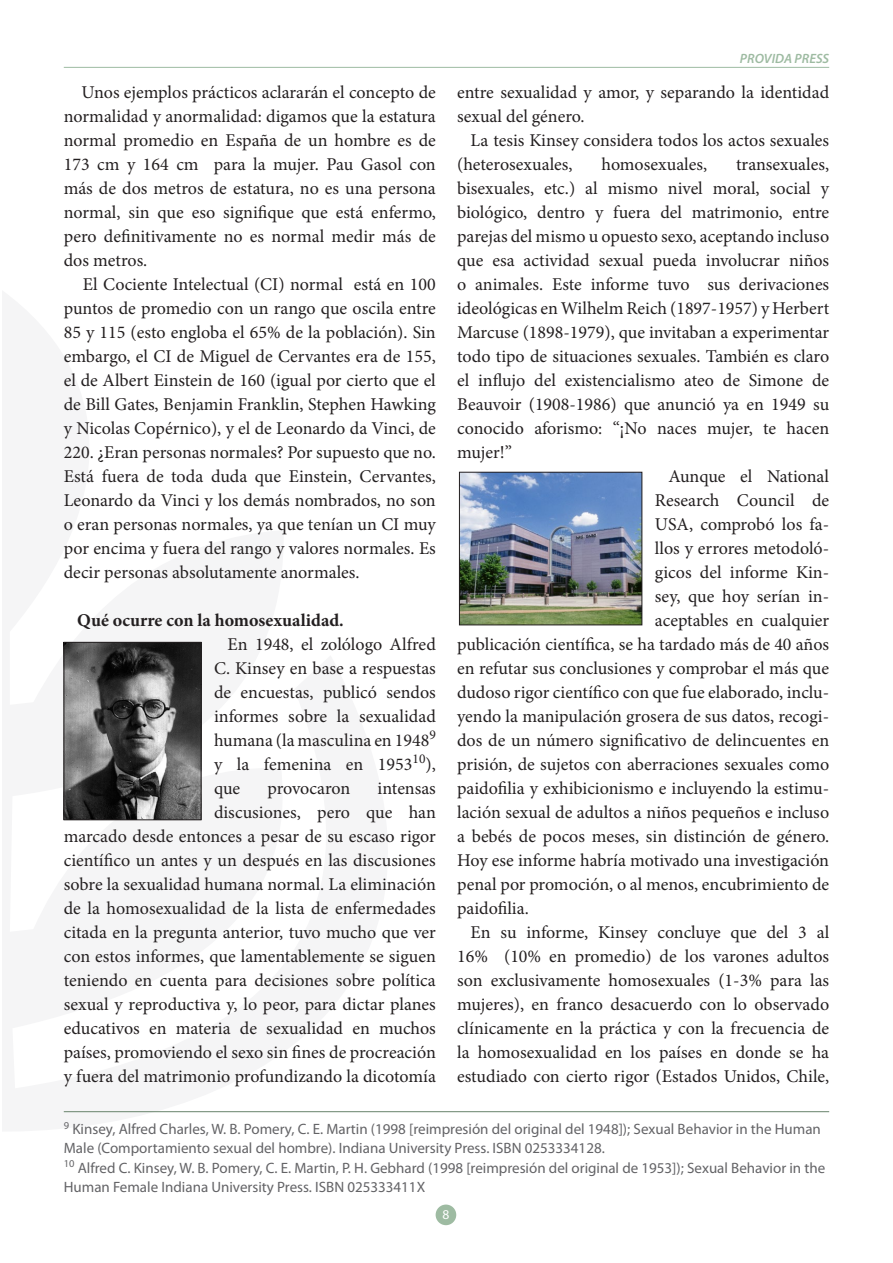
<style>
.page{position:relative;width:893px;height:1263px;background:#fff}
.page>*{position:absolute;margin:0;border:0;box-sizing:border-box;transform-origin:0 0}
.t1{font:18px/24px "Minion Pro";color:#231f20;text-align:justify}
.t2{font:700 18px "Minion Pro";color:#231f20}
.t3{font:15px/19.5px "Myriad Pro";color:#636366}
.t4{font:italic 600 13.5px "Myriad Pro";color:#9ebba2}
.t5{font:13.5px "Myriad Pro";color:#fff}
</style>
<div class="page">
<div style="left:436px;top:1204px;width:20px;height:21px;background:#9ebba2;border-radius:50%"></div>
<hr style="left:64px;top:67px;width:765px;height:1px;background:#9ebba2">
<img style="left:66px;top:644px;width:133px;height:174px">
<div style="left:64px;top:642px;width:137px;height:178px;border:1px solid #231f20"></div>
<hr style="left:64px;top:1111px;width:765px;height:1px;background:#68836b">
<img style="left:461px;top:474px;width:179px;height:149px">
<div style="left:459px;top:472px;width:183px;height:153px;border:1px solid #231f20"></div>
<p class="t4" style="left:740px;top:50px;width:91px">PROVIDA PRESS</p>
<p class="t1" style="left:64px;top:80px;width:374px;text-indent:18px">Unos ejemplos prácticos aclararán el concepto de normalidad y anormalidad: digamos que la estatura normal promedio en España de un hombre es de 173 cm y 164 cm para la mujer. Pau Gasol con más de dos metros de estatura, no es una persona normal, sin que eso signifique que está enfermo, pero definitivamente no es normal medir más de dos metros.</p>
<p class="t1" style="left:64px;top:272px;width:374px;text-indent:19px">El Cociente Intelectual (CI) normal está en 100 puntos de promedio con un rango que oscila entre 85 y 115 (esto engloba el 65% de la población). Sin embargo, el CI de Miguel de Cervantes era de 155, el de Albert Einstein de 160 (igual por cierto que el de Bill Gates, Benjamin Franklin, Stephen Hawking y Nicolas Copérnico), y el de Leonardo da Vinci, de 220. ¿Eran personas normales? Por supuesto que no.<br>Está fuera de toda duda que Einstein, Cervantes, Leonardo da Vinci y los demás nombrados, no son o eran personas normales, ya que tenían un CI muy por encima y fuera del rango y valores normales. Es decir personas absolutamente anormales.</p>
<p class="t2" style="left:77px;top:608px;width:268px">Qué ocurre con la homosexualidad.</p>
<p class="t1" style="left:214px;top:632px;width:223px;text-indent:14px">En 1948, el zolólogo Alfred C. Kinsey en base a respuestas de encuestas, publicó sendos informes sobre la sexualidad humana (la masculina en 1948<sup>9 </sup>y la femenina en 1953<sup>10</sup>), que</p>
<p class="t1" style="left:457px;top:80px;width:374px">entre sexualidad y amor, y separando la identidad sexual del género.</p>
<p class="t1" style="left:457px;top:128px;width:374px;text-indent:14px">La tesis Kinsey considera todos los actos sexuales (heterosexuales,</p>
<p class="t1" style="left:457px;top:152px;width:374px;text-indent:279px">transexuales, bisexuales, etc.) al mismo nivel moral, social y biológico, dentro y fuera del matrimonio, entre parejas del mismo u opuesto sexo, aceptando incluso que esa actividad sexual pueda involucrar niños o animales. Este informe tuvo sus derivaciones ideológicas en Wilhelm Reich (1897-1957) y Herbert Marcuse (1898-1979), que invitaban a experimentar todo tipo de situaciones sexuales. También es claro el influjo del existencialismo ateo de Simone de Beauvoir (1908-1986) que anunció ya en 1949 su conocido aforismo: “¡No naces mujer, te hacen mujer!”</p>
<p class="t1" style="left:668px;top:464px;width:162px">Aunque el National</p>
<p class="t1" style="left:655px;top:488px;width:176px">Research Council de</p>
<p class="t1" style="left:655px;top:512px;width:176px">USA, comprobó los fa-</p>
<p class="t1" style="left:655px;top:536px;width:176px">llos y errores metodoló-</p>
<p class="t1" style="left:655px;top:560px;width:176px">gicos del informe Kin-</p>
<p class="t1" style="left:655px;top:584px;width:176px">sey, que hoy serían in-</p>
<p class="t1" style="left:655px;top:608px;width:176px">aceptables en cualquier</p>
<p class="t1" style="left:457px;top:632px;width:374px">publicación científica, se ha tardado más de 40 años</p>
<p class="t1" style="left:457px;top:656px;width:373px">en refutar sus conclusiones y comprobar el más que</p>
<p class="t1" style="left:457px;top:680px;width:374px">dudoso rigor científico con que fue elaborado, inclu-</p>
<p class="t1" style="left:457px;top:704px;width:374px">yendo la manipulación grosera de sus datos, recogi-</p>
<p class="t1" style="left:457px;top:728px;width:374px">dos de un número significativo de delincuentes en</p>
<p class="t1" style="left:457px;top:752px;width:374px">prisión, de sujetos con aberraciones sexuales como</p>
<p class="t1" style="left:457px;top:776px;width:374px">paidofilia y exhibicionismo e incluyendo la estimu-</p>
<p class="t1" style="left:457px;top:800px;width:374px">lación sexual de adultos a niños pequeños e incluso</p>
<p class="t1" style="left:457px;top:824px;width:374px">a bebés de pocos meses, sin distinción de género.</p>
<p class="t1" style="left:457px;top:848px;width:374px">Hoy ese informe habría motivado una investigación</p>
<p class="t1" style="left:457px;top:872px;width:374px">penal por promoción, o al menos, encubrimiento de</p>
<p class="t1" style="left:457px;top:896px;width:73px">paidofilia.</p>
<p class="t1" style="left:457px;top:920px;width:374px;text-indent:14px">En su informe, Kinsey concluye que del 3 al 16% (10% en promedio) de los varones adultos son exclusivamente homosexuales (1-3% para las mujeres), en franco desacuerdo con lo observado clínicamente en la práctica y con la frecuencia de la homosexualidad en los países en donde se ha estudiado con cierto rigor (Estados Unidos, Chile,</p>
<p class="t3" style="left:64px;top:1119px;width:759px"><sup>9</sup> Kinsey, Alfred Charles, W. B. Pomery, C. E. Martin (1998 [reimpresión del original del 1948]); Sexual Behavior in the Human<br>Male (Comportamiento sexual del hombre). Indiana University Press. ISBN 0253334128.</p>
<p class="t3" style="left:64px;top:1158px;width:763px"><sup>10</sup> Alfred C. Kinsey, W. B. Pomery, C. E. Martin, P. H. Gebhard (1998 [reimpresión del original de 1953]); Sexual Behavior in the<br>Human Female Indiana University Press. ISBN 025333411X</p>
<p class="t1" style="left:601px;top:152px;width:107px">homosexuales,</p>
<p class="t1" style="left:64px;top:776px;width:374px;text-align:right">intensas<br>discusiones, pero que han<br>marcado desde entonces a pesar de su escaso rigor científico un antes y un después en las discusiones sobre la sexualidad humana normal. La eliminación de la homosexualidad de la lista de enfermedades citada en la pregunta anterior, tuvo mucho que ver con estos informes, que lamentablemente se siguen teniendo en cuenta para decisiones sobre política sexual y reproductiva y, lo peor, para dictar planes educativos en materia de sexualidad en muchos países, promoviendo el sexo sin fines de procreación y fuera del matrimonio profundizando la dicotomía</p>
<p class="t1" style="left:268px;top:776px;width:84px">provocaron</p>
<p class="t5" style="left:442px;top:1206px;width:8px">8</p>
</div>
